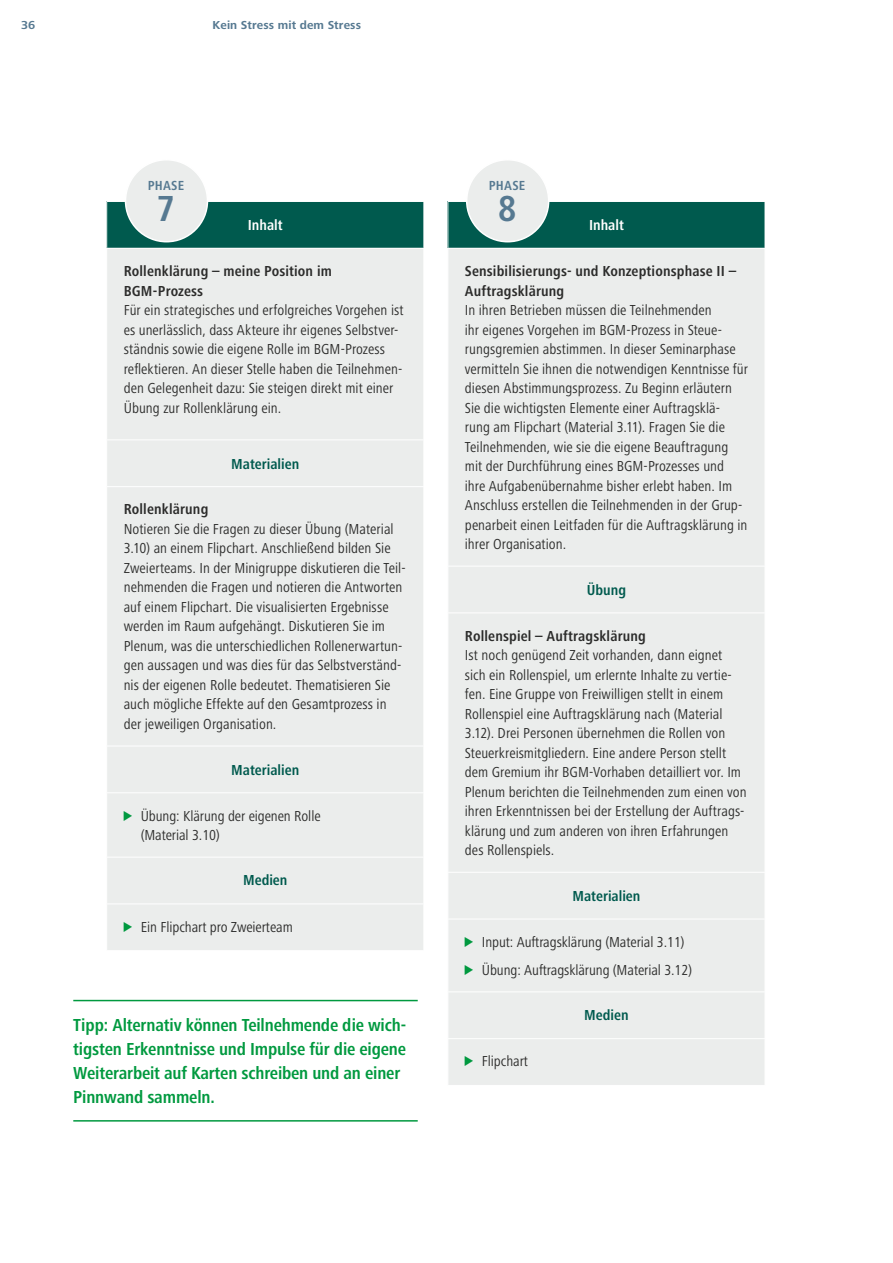
<style>
.page{position:relative;width:893px;height:1263px;background:#fff}
.page>*{position:absolute;margin:0;border:0;box-sizing:border-box;transform-origin:0 0}
.t1{font:700 condensed 37.5px "Frutiger Next Pro";color:#567991}
.t2{font:700 condensed 18px/24px "Frutiger Next Pro";letter-spacing:-.01em;color:#00993f}
.t3{font:condensed 15px/19.5px "Frutiger Next Pro";letter-spacing:.005em;color:#2c2c2b}
.t4{font:700 condensed 15px/19.5px "Frutiger Next Pro";letter-spacing:.01em;color:#2c2c2b}
.t5{font:700 condensed 15px "Frutiger Next Pro";color:#005a4e}
.t6{font:700 condensed 15px "Frutiger Next Pro";color:#fff}
.t7{font:700 condensed 13.65px "Frutiger Next Pro";letter-spacing:.015em;color:#567991}
.t8{font:700 12px "Frutiger Next Pro";letter-spacing:.01em;color:#567991}
.s1{font-family:"INQA Triangel";font-stretch:normal;font-size:12.45px;color:#00993f}
</style>
<div class="page">
<div style="left:448px;top:201px;width:317px;height:47px;background:#005a4e"></div>
<div style="left:448px;top:249px;width:317px;height:836px;background:#ebedec"></div>
<hr style="left:447px;top:201px;width:318px;height:1px;background:#fff">
<hr style="left:447px;top:566px;width:318px;height:1px;background:#fff">
<hr style="left:447px;top:612px;width:318px;height:1px;background:#fff">
<hr style="left:447px;top:872px;width:318px;height:1px;background:#fff">
<hr style="left:447px;top:919px;width:318px;height:1px;background:#fff">
<hr style="left:447px;top:991px;width:318px;height:1px;background:#fff">
<hr style="left:447px;top:1038px;width:318px;height:1px;background:#fff">
<hr style="left:73px;top:1000px;width:345px;height:1px;background:#00993f">
<hr style="left:73px;top:1120px;width:345px;height:1px;background:#00993f">
<div style="left:107px;top:201px;width:317px;height:47px;background:#005a4e"></div>
<div style="left:107px;top:249px;width:316px;height:701px;background:#ebedec"></div>
<hr style="left:423px;top:202px;width:1px;height:46px;background:#fff">
<hr style="left:106px;top:201px;width:318px;height:1px;background:#fff">
<hr style="left:106px;top:439px;width:318px;height:1px;background:#fff">
<hr style="left:106px;top:486px;width:318px;height:1px;background:#fff">
<hr style="left:106px;top:746px;width:318px;height:1px;background:#fff">
<hr style="left:106px;top:792px;width:318px;height:1px;background:#fff">
<hr style="left:106px;top:857px;width:318px;height:1px;background:#fff">
<hr style="left:106px;top:903px;width:318px;height:1px;background:#fff">
<div style="left:126px;top:160px;width:81px;height:82px;background:#ebedec;border-radius:50%"></div>
<div style="left:125px;top:159px;width:83px;height:83px;border:2px solid #fff;border-radius:50%"></div>
<div style="left:467px;top:160px;width:82px;height:82px;background:#ebedec;border-radius:50%"></div>
<div style="left:466px;top:159px;width:83px;height:83px;border:2px solid #fff;border-radius:50%"></div>
<p class="t8" style="left:21px;top:18px;width:16px">36</p>
<p class="t8" style="left:213px;top:18px;width:150px">Kein Stress mit dem Stress</p>
<p class="t7" style="left:148px;top:178px;width:38px">PHASE</p>
<h1 class="t1" style="left:157px;top:187px;width:20px">7</h1>
<p class="t6" style="left:248px;top:217px;width:36px">Inhalt</p>
<p class="t4" style="left:124px;top:261px;width:210px">Rollenklärung – meine Position im<br>BGM-Prozess</p>
<p class="t3" style="left:124px;top:300px;width:281px">Für ein strategisches und erfolgreiches Vorgehen ist es unerlässlich, dass Akteure ihr eigenes Selbstver&shy;ständnis sowie die eigene Rolle im BGM-Prozess reflektieren. An dieser Stelle haben die Teilnehmen&shy;den Gelegenheit dazu: Sie steigen direkt mit einer Übung zur Rollenklärung ein.</p>
<p class="t5" style="left:231px;top:455px;width:70px">Materialien</p>
<p class="t4" style="left:124px;top:500px;width:86px">Rollenklärung</p>
<p class="t3" style="left:124px;top:519px;width:284px">Notieren Sie die Fragen zu dieser Übung (Material 3.10) an einem Flipchart. Anschließend bilden Sie Zweierteams. In der Minigruppe diskutieren die Teil&shy;nehmenden die Fragen und notieren die Antworten auf einem Flipchart. Die visualisierten Ergebnisse werden im Raum aufgehängt. Diskutieren Sie im Plenum, was die unterschiedlichen Rollenerwartun&shy;gen aussagen und was dies für das Selbstverständ&shy;nis der eigenen Rolle bedeutet. Thematisieren Sie auch mögliche Effekte auf den Gesamtprozess in der jeweiligen Organisation.</p>
<p class="t5" style="left:231px;top:761px;width:70px">Materialien</p>
<p class="t3" style="left:141px;top:806px;width:181px;text-indent:-17px"><span class="s1">&gt;</span> Übung: Klärung der eigenen Rolle (Material 3.10)</p>
<p class="t5" style="left:243px;top:871px;width:46px">Medien</p>
<p class="t3" style="left:124px;top:917px;width:171px"><span class="s1">&gt;</span> Ein Flipchart pro Zweierteam</p>
<p class="t2" style="left:73px;top:1013px;width:334px">Tipp: Alternativ können Teilnehmende die wich&shy;tigsten Erkenntnisse und Impulse für die eigene Weiterarbeit auf Karten schreiben und an einer Pinnwand sammeln.</p>
<p class="t7" style="left:489px;top:178px;width:38px">PHASE</p>
<h1 class="t1" style="left:498px;top:187px;width:20px">8</h1>
<p class="t6" style="left:589px;top:217px;width:36px">Inhalt</p>
<p class="t4" style="left:465px;top:261px;width:273px">Sensibilisierungs- und Konzeptionsphase II –<br>Auftragsklärung</p>
<p class="t3" style="left:465px;top:300px;width:285px">In ihren Betrieben müssen die Teilnehmenden<br>ihr eigenes Vorgehen im BGM-Prozess in Steue&shy;rungsgremien abstimmen. In dieser Seminarphase vermitteln Sie ihnen die notwendigen Kenntnisse für diesen Abstimmungsprozess. Zu Beginn erläutern Sie die wichtigsten Elemente einer Auftragsklä&shy;rung am Flipchart (Material 3.11). Fragen Sie die Teilnehmenden, wie sie die eigene Beauftragung mit der Durchführung eines BGM-Prozesses und ihre Aufgabenübernahme bisher erlebt haben. Im Anschluss erstellen die Teilnehmenden in der Grup&shy;penarbeit einen Leitfaden für die Auftragsklärung in ihrer Organisation.</p>
<p class="t5" style="left:587px;top:581px;width:41px">Übung</p>
<p class="t4" style="left:465px;top:626px;width:183px">Rollenspiel – Auftragsklärung</p>
<p class="t3" style="left:465px;top:645px;width:283px">Ist noch genügend Zeit vorhanden, dann eignet sich ein Rollenspiel, um erlernte Inhalte zu vertie&shy;fen. Eine Gruppe von Freiwilligen stellt in einem Rollenspiel eine Auftragsklärung nach (Material 3.12). Drei Personen übernehmen die Rollen von Steuerkreismitgliedern. Eine andere Person stellt dem Gremium ihr BGM-Vorhaben detailliert vor. Im Plenum berichten die Teilnehmenden zum einen von ihren Erkenntnissen bei der Erstellung der Auftrags&shy;klärung und zum anderen von ihren Erfahrungen des Rollenspiels.</p>
<p class="t5" style="left:572px;top:887px;width:70px">Materialien</p>
<p class="t3" style="left:465px;top:928px;width:229px;line-height:28px"><span class="s1">&gt;</span> Input: Auftragsklärung (Material 3.11) <span class="s1">&gt;</span> Übung: Auftragsklärung (Material 3.12)</p>
<p class="t5" style="left:584px;top:1006px;width:46px">Medien</p>
<p class="t3" style="left:465px;top:1052px;width:65px"><span class="s1">&gt;</span> Flipchart</p>
</div>
